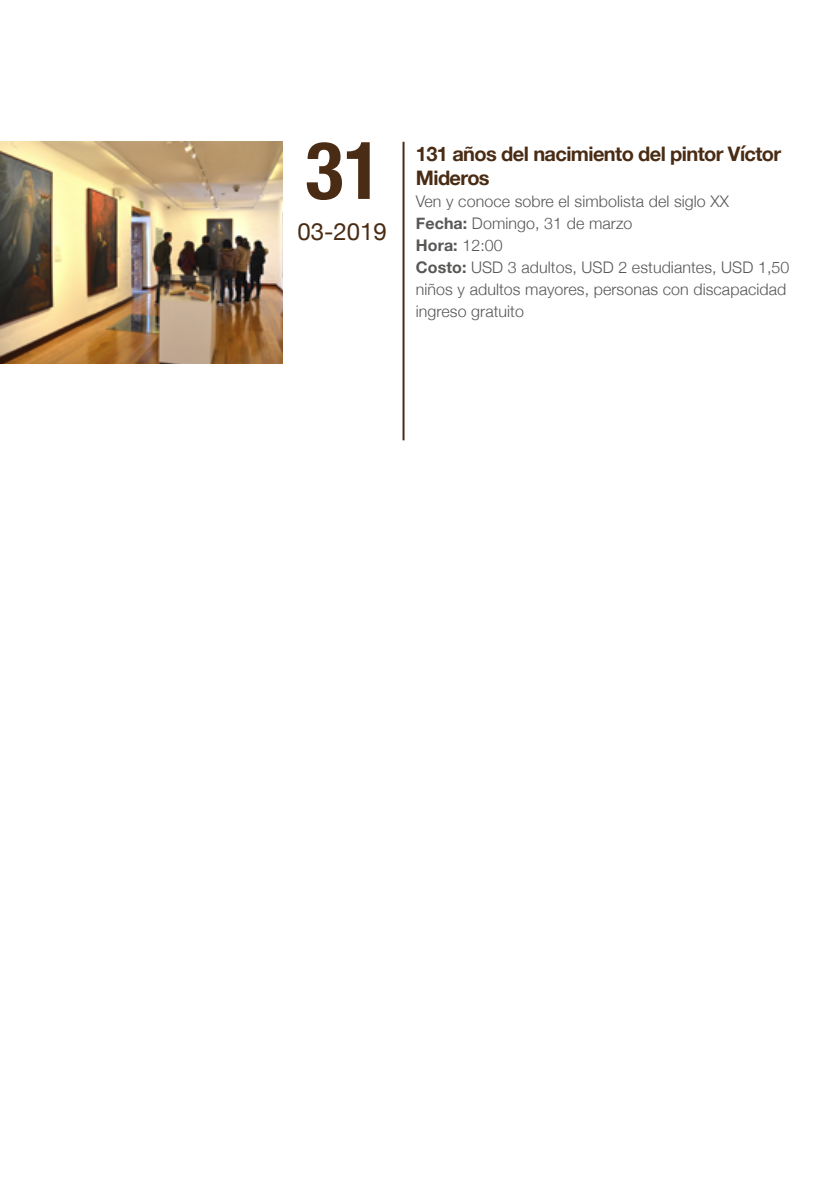
<style>
.page{position:relative;width:834px;height:1191px;background:#fff}
.page>*{position:absolute;margin:0;border:0;box-sizing:border-box;transform-origin:0 0}
.t1{font:700 condensed 80px "Helvetica Neue LT Std";color:#4a2c14}
.t2{font:24px "Helvetica Neue";color:#4a2c14}
.t3{font:700 20px/24px "Helvetica Neue";letter-spacing:-.03em;color:#4a2c14}
.t4{font:300 16px/22px "Helvetica Neue";letter-spacing:.005em;color:#575756}
.s1{font-weight:700}
</style>
<div class="page">
<hr style="left:402px;top:142px;width:2px;height:298px;background:#4a2c14">
<img style="left:0;top:142px;width:282px;height:221px">
<h1 class="t1" style="left:305px;top:122px;width:78px">31</h1>
<h2 class="t2" style="left:297px;top:215px;width:91px">03-2019</h2>
<p class="t3" style="left:416px;top:143px;width:367px">131 años del nacimiento del pintor Víctor<br>Mideros</p>
<p class="t4" style="left:416px;top:189px;width:375px">Ven y conoce sobre el simbolista del siglo XX<br><span class="s1">Fecha:</span> Domingo, 31 de marzo<br><span class="s1">Hora:</span> 12:00<br><span class="s1">Costo:</span> USD 3 adultos, USD 2 estudiantes, USD 1,50 niños y adultos mayores, personas con discapacidad ingreso gratuito</p>
</div>
